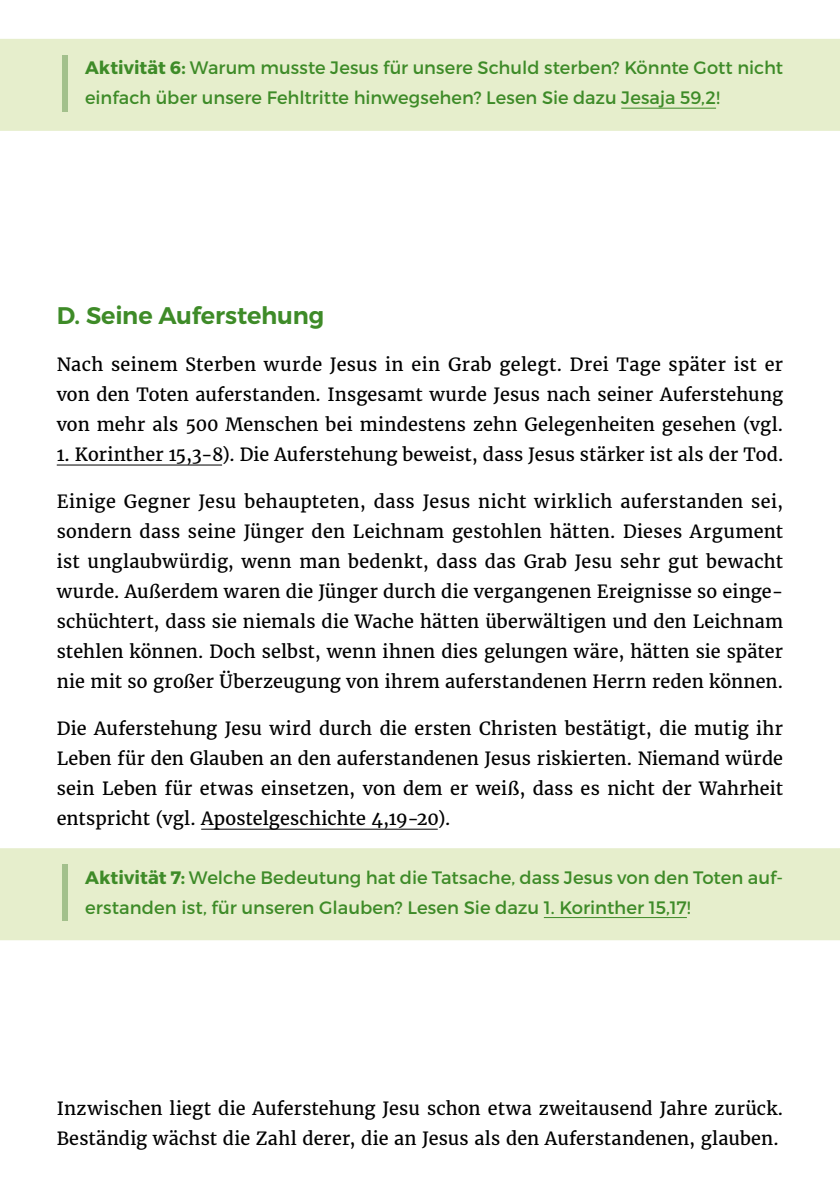
<style>
.page{position:relative;width:840px;height:1191px;background:#fff}
.page>*{position:absolute;margin:0;border:0;box-sizing:border-box;transform-origin:0 0}
.t1{font:60.8px "Montserrat";color:#a3c08c}
.t2{font:600 24px "Montserrat";letter-spacing:-.005em;color:#3e8b28}
.t3{font:18px/30px "Merriweather";letter-spacing:.005em;color:#000;text-align:justify}
.t4{font:18px/30px "Montserrat";color:#3e8b28}
.s1{font-weight:700}
</style>
<div class="page">
<div style="left:0;top:39px;width:839px;height:92px;background:#e6eecc"></div>
<hr style="left:621px;top:108px;width:94px;height:1px;background:#3e8b28">
<hr style="left:57px;top:464px;width:165px;height:1px;background:#000">
<hr style="left:201px;top:828px;width:236px;height:1px;background:#000">
<div style="left:0;top:848px;width:839px;height:92px;background:#e6eecc"></div>
<hr style="left:543px;top:917px;width:143px;height:1px;background:#3e8b28">
<h1 class="t1" style="left:57px;top:45px;width:18px">|</h1>
<p class="t4" style="left:85px;top:53px;width:699px"><span class="s1">Aktivität 6:</span> Warum musste Jesus für unsere Schuld sterben? Könnte Gott nicht einfach über unsere Fehltritte hinwegsehen? Lesen Sie dazu Jesaja 59,2!</p>
<h2 class="t2" style="left:57px;top:300px;width:269px">D. Seine Auferstehung</h2>
<p class="t3" style="left:57px;top:349px;width:727px">Nach seinem Sterben wurde Jesus in ein Grab gelegt. Drei Tage später ist er von den Toten auferstanden. Insgesamt wurde Jesus nach seiner Auferstehung von mehr als 500 Menschen bei mindestens zehn Gelegenheiten gesehen (vgl.</p>
<p class="t3" style="left:57px;top:439px;width:727px">1. Korinther 15,3-8). Die Auferstehung beweist, dass Jesus stärker ist als der Tod.</p>
<p class="t3" style="left:57px;top:487px;width:727px">Einige Gegner Jesu behaupteten, dass Jesus nicht wirklich auferstanden sei, sondern dass seine Jünger den Leichnam gestohlen hätten. Dieses Argument ist unglaubwürdig, wenn man bedenkt, dass das Grab Jesu sehr gut bewacht wurde. Außerdem waren die Jünger durch die vergangenen Ereignisse so einge&shy;schüchtert, dass sie niemals die Wache hätten überwältigen und den Leichnam stehlen können. Doch selbst, wenn ihnen dies gelungen wäre, hätten sie später nie mit so großer Überzeugung von ihrem auferstandenen Herrn reden können.</p>
<p class="t3" style="left:57px;top:714px;width:727px">Die Auferstehung Jesu wird durch die ersten Christen bestätigt, die mutig ihr Leben für den Glauben an den auferstandenen Jesus riskierten. Niemand würde sein Leben für etwas einsetzen, von dem er weiß, dass es nicht der Wahrheit entspricht (vgl. Apostelgeschichte 4,19-20).</p>
<h1 class="t1" style="left:57px;top:854px;width:18px">|</h1>
<p class="t4" style="left:85px;top:862px;width:699px"><span class="s1">Aktivität 7:</span> Welche Bedeutung hat die Tatsache, dass Jesus von den Toten auf&shy;erstanden ist, für unseren Glauben? Lesen Sie dazu 1. Korinther 15,17!</p>
<p class="t3" style="left:57px;top:1094px;width:727px">Inzwischen liegt die Auferstehung Jesu schon etwa zweitausend Jahre zurück.<br>Beständig wächst die Zahl derer, die an Jesus als den Auferstandenen, glauben.</p>
</div>
